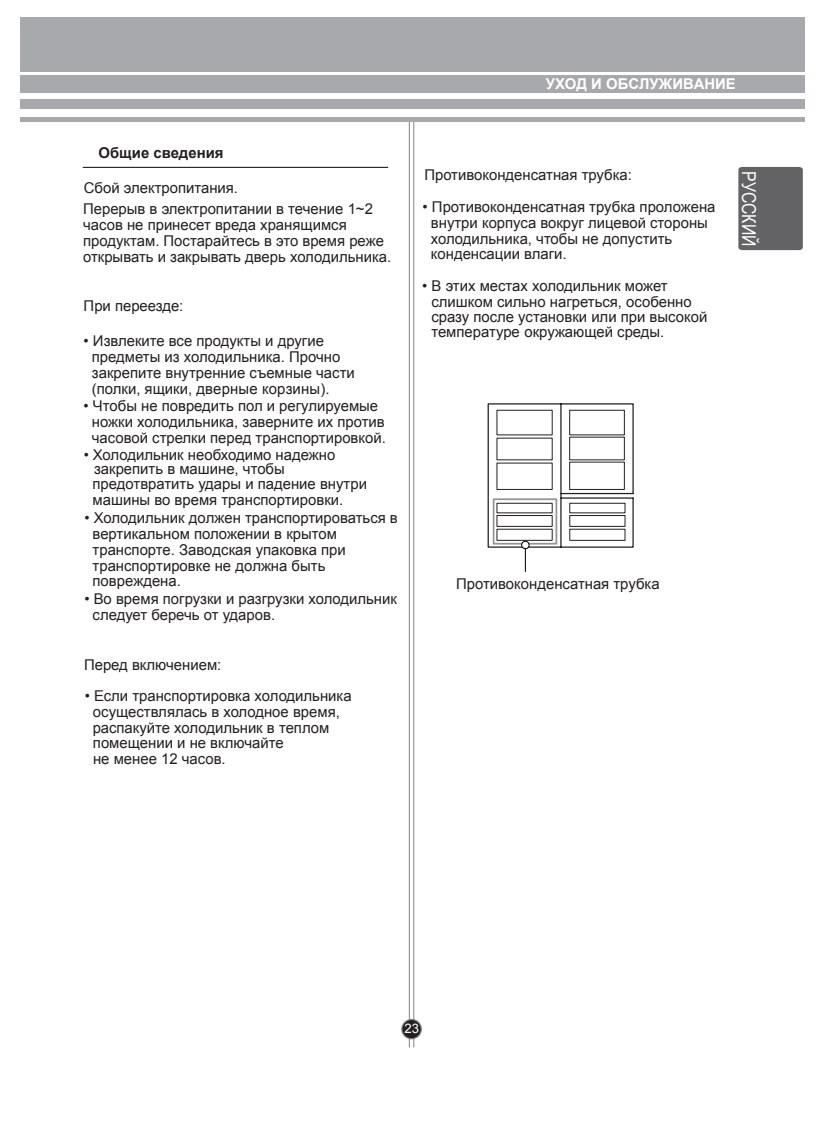
<style>
.page{position:relative;width:824px;height:1132px;background:#fff}
.page>*{position:absolute;margin:0;border:0;box-sizing:border-box;transform-origin:0 0}
.t1{font:19.25px "Arial";color:#fff;scale:.82 1}
.t2{font:14.88px/15.8px "Arial";color:#231f20}
.t3{font:700 14.88px "Arial";color:#fff}
.t4{font:700 14.88px "Arial";color:#231f20}
.t5{font:13.12px "Arial";color:#fff}
</style>
<div class="page">
<svg style="left:401px;top:1018px;width:21px;height:20px"></svg>
<hr style="left:409px;top:119px;width:1px;height:927px;background:#808285">
<hr style="left:413px;top:119px;width:1px;height:927px;background:#808285">
<div style="left:20px;top:76px;width:784px;height:17px;background:#a8a9ad"></div>
<div style="left:20px;top:99px;width:784px;height:10px;background:#a8a9ad"></div>
<div style="left:20px;top:17px;width:784px;height:55px;background:#a8a9ad"></div>
<div style="left:20px;top:117px;width:784px;height:5px;background:#a8a9ad"></div>
<div style="left:402px;top:1019px;width:18px;height:18px;background:#231f20;border-radius:50%"></div>
<hr style="left:83px;top:167px;width:305px;height:1px;background:#050504">
<svg style="left:487px;top:403px;width:147px;height:168px"></svg>
<div style="left:738px;top:167px;width:64px;height:83px;background:#636366"></div>
<p class="t4" style="left:98px;top:143px;width:126px">Общие сведения</p>
<p class="t2" style="left:83px;top:177px;width:291px;line-height:21.5px">Сбой электропитания.<br>Перерыв в электропитании в течение 1~2</p>
<p class="t2" style="left:83px;top:217px;width:310px">часов не принесет вреда хранящимся продуктам. Постарайтесь в это время реже открывать и закрывать дверь холодильника.</p>
<p class="t2" style="left:84px;top:298px;width:101px">При переезде:</p>
<p class="t2" style="left:92px;top:333px;width:264px;text-indent:-8px">• Извлеките все продукты и другие предметы из холодильника. Прочно закрепите внутренние съемные части (полки, ящики, дверные корзины).</p>
<p class="t2" style="left:84px;top:398px;width:304px;text-align:center">• Чтобы не повредить пол и регулируемые ножки холодильника, заверните их против часовой стрелки перед транспортировкой.</p>
<p class="t2" style="left:93px;top:447px;width:276px;line-height:15px;text-indent:-9px">• Холодильник необходимо надежно закрепить в машине, чтобы предотвратить удары и падение внутри машины во время транспортировки.</p>
<p class="t2" style="left:93px;top:510px;width:307px;text-indent:-8px">• Холодильник должен транспортироваться в вертикальном положении в крытом транспорте. Заводская упаковка при транспортировке не должна быть повреждена.</p>
<p class="t2" style="left:93px;top:590px;width:306px;text-indent:-8px">• Во время погрузки и разгрузки холодильник следует беречь от ударов.</p>
<p class="t2" style="left:84px;top:657px;width:139px">Перед включением:</p>
<p class="t2" style="left:93px;top:688px;width:260px;text-indent:-8px">• Если транспортировка холодильника осуществлялась в холодное время, распакуйте холодильник в теплом помещении и не включайте<br>не менее 12 часов.</p>
<p class="t3" style="left:545px;top:74px;width:191px">УХОД И ОБСЛУЖИВАНИЕ</p>
<p class="t2" style="left:424px;top:167px;width:209px">Противоконденсатная трубка:</p>
<p class="t2" style="left:431px;top:199px;width:286px;text-indent:-8px">• Противоконденсатная трубка проложена внутри корпуса вокруг лицевой стороны холодильника, чтобы не допустить конденсации влаги.</p>
<p class="t2" style="left:431px;top:278px;width:262px;line-height:16.3px;text-indent:-9px">• В этих местах холодильник может слишком сильно нагреться, особенно</p>
<p class="t2" style="left:431px;top:308px;width:277px">сразу после установки или при высокой температуре окружающей среды.</p>
<p class="t1" style="left:761px;top:171px;width:93px;rotate:90deg">РУССКИЙ</p>
<p class="t2" style="left:456px;top:576px;width:205px">Противоконденсатная трубка</p>
<p class="t5" style="left:404px;top:1019px;width:16px">23</p>
</div>
